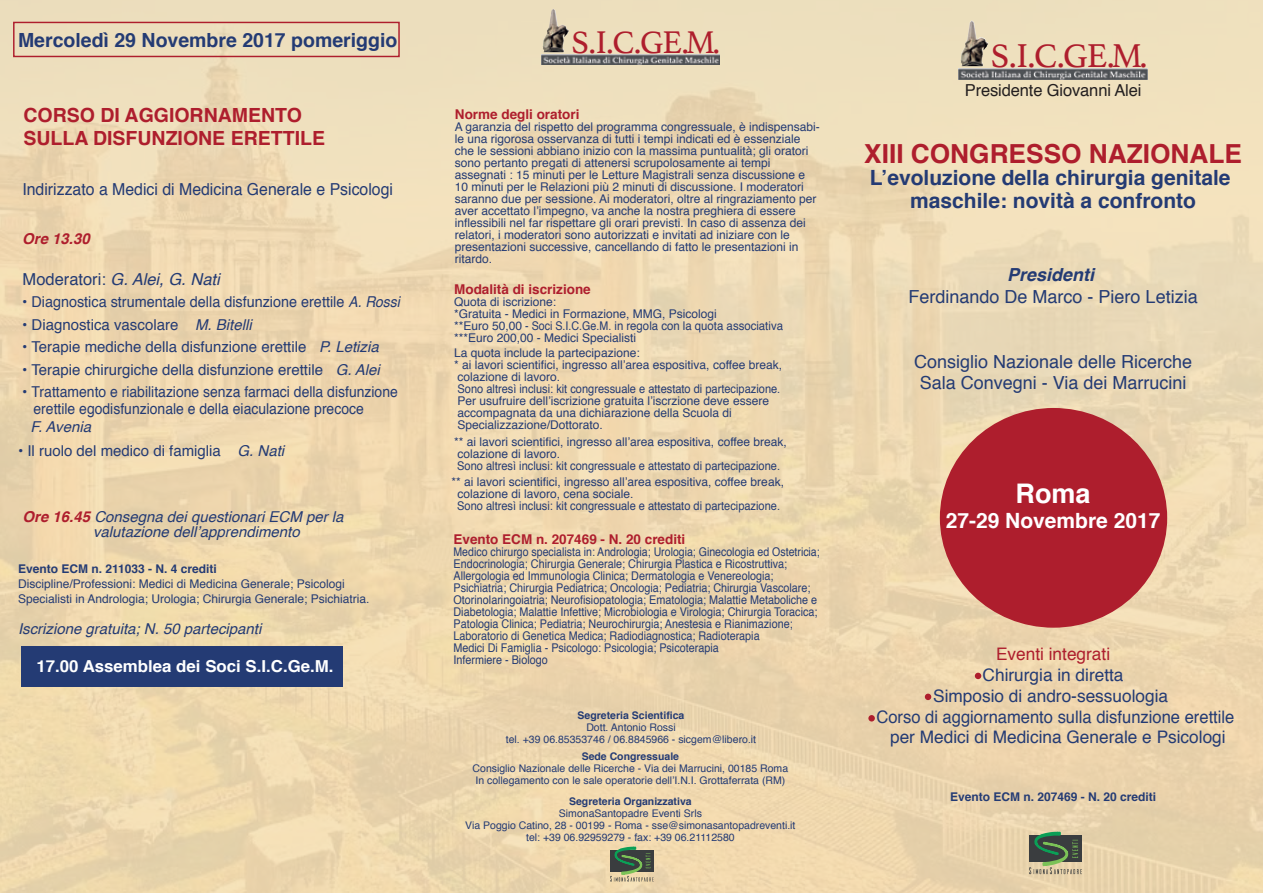
<style>
.page{position:relative;width:1263px;height:893px;background:#fff}
.page>*{position:absolute;margin:0;border:0;box-sizing:border-box;transform-origin:0 0}
.t1{font:34.65px "Athelas";color:#ae1e2d}
.t2{font:33px "Athelas";color:#ae1e2d}
.t3{font:700 27px "Helvetica";color:#fff}
.t4{font:700 26.25px "Helvetica";color:#ae1e2d}
.t5{font:700 21px/22.5px "Helvetica";color:#243b74;text-align:center}
.t6{font:700 21px "Helvetica";color:#fff}
.t7{font:700 19.5px/23.4px "Helvetica";color:#ae1e2d}
.t8{font:700 19.5px "Helvetica";color:#243b74}
.t9{font:18px/21.6px "Helvetica";color:#243b74;text-align:center}
.t10{font:italic 700 18px "Helvetica";color:#243b74}
.t11{font:17.25px/20.7px "Helvetica";color:#243b74;text-align:center}
.t12{font:17.25px "Helvetica";color:#ae1e2d}
.t13{font:16.5px "Helvetica";color:#243b74;scale:.96 1}
.t14{font:700 16.5px "Helvetica";color:#fff}
.t15{font:italic 16.5px "Helvetica";color:#243b74}
.t16{font:16.5px "Helvetica";letter-spacing:-.01em;color:#231f20}
.t17{font:15px/16.5px "Helvetica";color:#243b74}
.t18{font:italic 15px/15px "Helvetica";color:#243b74}
.t19{font:italic 700 15px "Helvetica";color:#ae1e2d}
.t20{font:700 13.5px "Helvetica";color:#ae1e2d}
.t21{font:12px/12px "Helvetica";color:#243b74}
.t22{font:12px/12px "Helvetica";color:#243b74;scale:.88 1}
.t23{font:700 12px "Helvetica";color:#243b74}
.t24{font:10.5px/12px "Helvetica";color:#243b74;text-align:center}
.t25{font:700 10.5px "Helvetica";color:#243b74}
.s1{font-style:normal}
.s2{font-style:italic}
.s3{font-weight:700;color:#ae1e2d}
</style>
<div class="page">
<div style="left:0;top:0;width:1263px;height:893px;background:linear-gradient(to right,#eed8b0,#edd9b5)"></div>
<div style="left:13px;top:22px;width:387px;height:35px;border:1px solid #ae1e2d"></div>
<svg style="left:1029px;top:832px;width:53px;height:42px;background:#6c7960"></svg>
<img style="left:959px;top:68px;width:188px;height:11px">
<img style="left:960px;top:20px;width:28px;height:46px">
<div style="left:940px;top:408px;width:227px;height:220px;background:#ae1e2d;border-radius:50%"></div>
<svg style="left:975px;top:673px;width:6px;height:6px"></svg>
<svg style="left:925px;top:694px;width:6px;height:6px"></svg>
<div style="left:868px;top:715px;width:7px;height:6px;background:#ae1e2d;border-radius:50%"></div>
<svg style="left:610px;top:847px;width:44px;height:34px"></svg>
<img style="left:541px;top:54px;width:179px;height:10px">
<img style="left:543px;top:9px;width:26px;height:43px">
<div style="left:21px;top:646px;width:322px;height:41px;background:#243b74"></div>
<h3 class="t8" style="left:18px;top:24px;width:381px">Mercoledì 29 Novembre 2017 pomeriggio</h3>
<h3 class="t7" style="left:23px;top:104px;width:303px">CORSO DI AGGIORNAMENTO<br>SULLA DISFUNZIONE ERETTILE</h3>
<h3 class="t13" style="left:22px;top:176px;width:388px">Indirizzato a Medici di Medicina Generale e Psicologi</h3>
<p class="t19" style="left:22px;top:227px;width:69px">Ore 13.30</p>
<h3 class="t15" style="left:23px;top:266px;width:199px"><span class="s1">Moderatori:</span> G. Alei, G. Nati</h3>
<p class="t17" style="left:22px;top:294px;width:379px">• Diagnostica strumentale della disfunzione erettile <span class="s2">A. Rossi</span></p>
<p class="t17" style="left:22px;top:317px;width:231px">• Diagnostica vascolare <span class="s2">M. Bitelli</span></p>
<p class="t17" style="left:22px;top:339px;width:358px">• Terapie mediche della disfunzione erettile <span class="s2">P. Letizia</span></p>
<p class="t17" style="left:22px;top:362px;width:359px">• Terapie chirurgiche della disfunzione erettile <span class="s2">G. Alei</span></p>
<p class="t17" style="left:34px;top:384px;width:366px;text-indent:-11px">• Trattamento e riabilitazione senza farmaci della disfunzione erettile egodisfunzionale e della eiaculazione precoce</p>
<p class="t18" style="left:31px;top:419px;width:62px">F. Avenia</p>
<p class="t17" style="left:18px;top:443px;width:268px">• Il ruolo del medico di famiglia <span class="s2">G. Nati</span></p>
<p class="t18" style="left:93px;top:509px;width:252px;text-indent:-70px"><span class="s3">Ore 16.45</span> Consegna dei questionari ECM per la valutazione dell’apprendimento</p>
<p class="t23" style="left:18px;top:559px;width:200px">Evento ECM n. 211033 - N. 4 crediti</p>
<p class="t21" style="left:18px;top:577px;width:353px;line-height:15px">Discipline/Professioni: Medici di Medicina Generale; Psicologi<br>Specialisti in Andrologia; Urologia; Chirurgia Generale; Psichiatria.</p>
<p class="t18" style="left:18px;top:622px;width:245px">Iscrizione gratuita; N. 50 partecipanti</p>
<h3 class="t14" style="left:36px;top:653px;width:299px">17.00 Assemblea dei Soci S.I.C.Ge.M.</h3>
<h2 class="t2" style="left:571px;top:16px;width:150px">S.I.C.GE.M.</h2>
<p class="t20" style="left:455px;top:104px;width:126px">Norme degli oratori</p>
<p class="t21" style="left:455px;top:121px;width:366px">A garanzia del rispetto del programma congressuale, è indispensabi&shy;le una rigorosa osservanza di tutti i tempi indicati ed è essenziale che le sessioni abbiano inizio con la massima puntualità; gli oratori sono pertanto pregati di attenersi scrupolosamente ai tempi assegnati : 15 minuti per le Letture Magistrali senza discussione e 10 minuti per le Relazioni più 2 minuti di discussione. I moderatori saranno due per sessione. Ai moderatori, oltre al ringraziamento per aver accettato l’impegno, va anche la nostra preghiera di essere inflessibili nel far rispettare gli orari previsti. In caso di assenza dei relatori, i moderatori sono autorizzati e invitati ad iniziare con le presentazioni successive, cancellando di fatto le presentazioni in ritardo.</p>
<p class="t20" style="left:454px;top:279px;width:138px">Modalità di iscrizione</p>
<p class="t21" style="left:454px;top:296px;width:330px">Quota di iscrizione:<br>*Gratuita - Medici in Formazione, MMG, Psicologi<br>**Euro 50,00 - Soci S.I.C.Ge.M. in regola con la quota associativa ***Euro 200,00 - Medici Specialisti</p>
<p class="t21" style="left:454px;top:347px;width:329px">La quota include la partecipazione:<br>* ai lavori scientifici, ingresso all’area espositiva, coffee break, colazione di lavoro.<br>Sono altresì inclusi: kit congressuale e attestato di partecipazione.<br>Per usufruire dell’iscrizione gratuita l’iscrzione deve essere accompagnata da una dichiarazione della Scuola di Specializzazione/Dottorato.</p>
<p class="t21" style="left:454px;top:436px;width:334px">** ai lavori scientifici, ingresso all’area espositiva, coffee break, colazione di lavoro.<br>Sono altresì inclusi: kit congressuale e attestato di partecipazione.</p>
<p class="t21" style="left:457px;top:476px;width:328px;text-indent:-6px">** ai lavori scientifici, ingresso all’area espositiva, coffee break, colazione di lavoro, cena sociale.<br>Sono altresì inclusi: kit congressuale e attestato di partecipazione.</p>
<p class="t20" style="left:453px;top:528px;width:233px">Evento ECM n. 207469 - N. 20 crediti</p>
<p class="t22" style="left:453px;top:546px;width:418px">Medico chirurgo specialista in: Andrologia; Urologia; Ginecologia ed Ostetricia; Endocrinologia; Chirurgia Generale; Chirurgia Plastica e Ricostruttiva; Allergologia ed Immunologia Clinica; Dermatologia e Venereologia; Psichiatria; Chirurgia Pediatrica; Oncologia; Pediatria; Chirurgia Vascolare; Otorinolaringoiatria; Neurofisiopatologia; Ematologia; Malattie Metaboliche e Diabetologia; Malattie Infettive; Microbiologia e Virologia; Chirurgia Toracica; Patologia Clinica; Pediatria; Neurochirurgia; Anestesia e Rianimazione; Laboratorio di Genetica Medica; Radiodiagnostica; Radioterapia<br>Medici Di Famiglia - Psicologo: Psicologia; Psicoterapia<br>Infermiere - Biologo</p>
<p class="t25" style="left:578px;top:706px;width:108px">Segreteria Scientifica</p>
<p class="t24" style="left:506px;top:721px;width:252px">Dott. Antonio Rossi<br>tel. +39 06.85353746 / 06.8845966 - sicgem@libero.it</p>
<p class="t25" style="left:582px;top:747px;width:99px">Sede Congressuale</p>
<p class="t24" style="left:473px;top:762px;width:317px;text-align:left">Consiglio Nazionale delle Ricerche - Via dei Marrucini, 00185 Roma<br>In collegamento con le sale operatorie dell’I.N.I. Grottaferrata (RM)</p>
<p class="t25" style="left:569px;top:792px;width:124px">Segreteria Organizzativa</p>
<p class="t24" style="left:465px;top:807px;width:332px">SimonaSantopadre Eventi Srls<br>Via Poggio Catino, 28 - 00199 - Roma - sse@simonasantopadreventi.it tel: +39 06.92959279 - fax: +39 06.21112580</p>
<h1 class="t1" style="left:990px;top:28px;width:158px">S.I.C.GE.M.</h1>
<h3 class="t16" style="left:965px;top:77px;width:178px">Presidente Giovanni Alei</h3>
<h3 class="t4" style="left:864px;top:132px;width:379px">XIII CONGRESSO NAZIONALE</h3>
<h3 class="t5" style="left:870px;top:167px;width:362px">L’evoluzione della chirurgia genitale maschile: novità a confronto</h3>
<h3 class="t10" style="left:1007px;top:260px;width:89px">Presidenti</h3>
<h3 class="t9" style="left:908px;top:286px;width:291px">Ferdinando De Marco - Piero Letizia</h3>
<h3 class="t9" style="left:914px;top:351px;width:280px">Consiglio Nazionale delle Ricerche<br>Sala Convegni - Via dei Marrucini</h3>
<h3 class="t3" style="left:1015px;top:472px;width:77px">Roma</h3>
<h3 class="t6" style="left:946px;top:504px;width:216px">27-29 Novembre 2017</h3>
<h3 class="t12" style="left:996px;top:641px;width:116px">Eventi integrati</h3>
<h3 class="t11" style="left:876px;top:665px;width:360px">Chirurgia in diretta<br>Simposio di andro-sessuologia<br>Corso di aggiornamento sulla disfunzione erettile per Medici di Medicina Generale e Psicologi</h3>
<p class="t23" style="left:950px;top:788px;width:208px">Evento ECM n. 207469 - N. 20 crediti</p>
</div>
